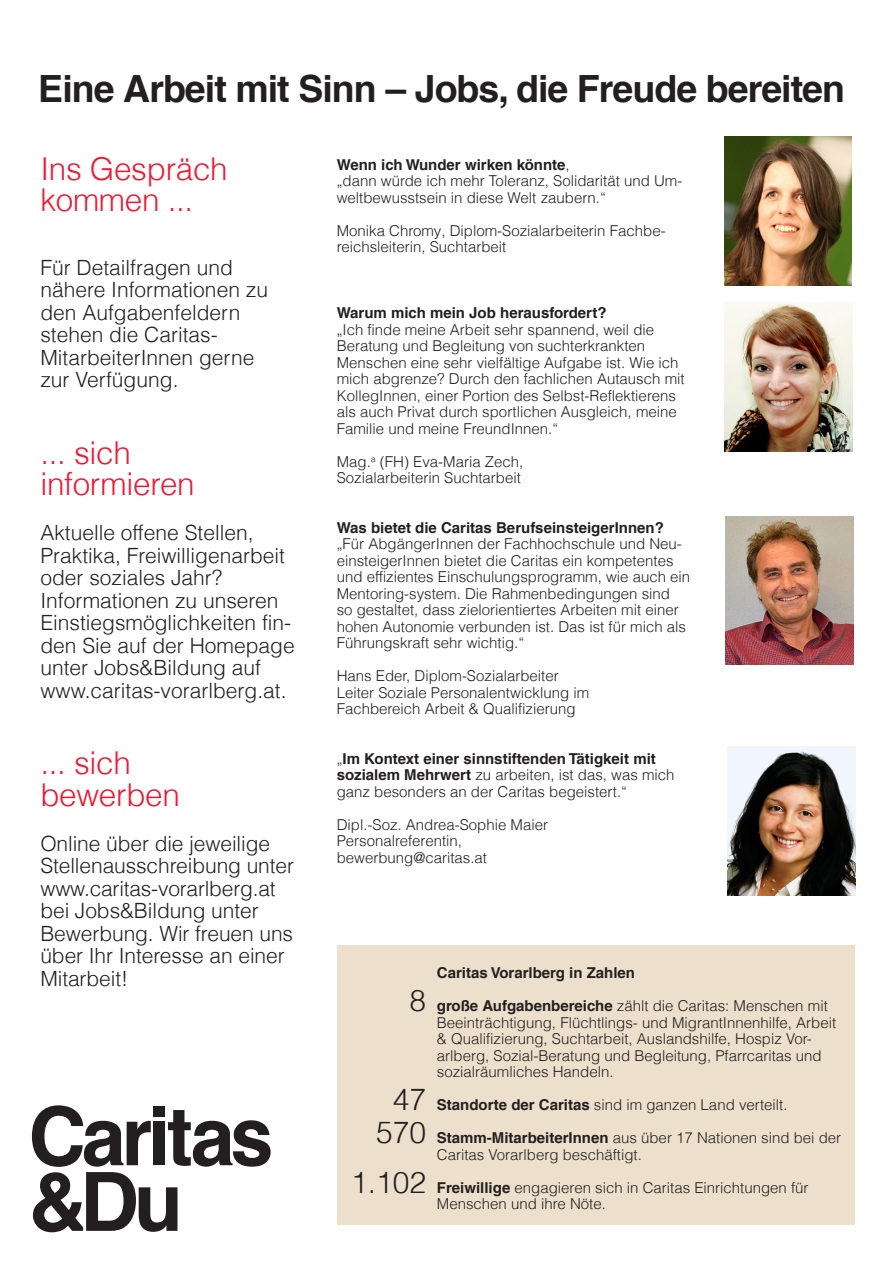
<style>
.page{position:relative;width:893px;height:1263px;background:#fff}
.page>*{position:absolute;margin:0;border:0;box-sizing:border-box;transform-origin:0 0}
.t1{font:700 37.5px "Helveticafor Caritas";letter-spacing:-.025em;color:#231f20}
.t2{font:300 31.5px "Helveticafor Caritas";letter-spacing:-.01em;color:#ed1a33}
.t3{font:300 30px "Helveticafor Caritas";color:#231f20}
.t4{font:300 21px/22.5px "Helveticafor Caritas";color:#231f20}
.t5{font:300 15px/16.5px "Helveticafor Caritas";color:#231f20}
.t6{font:700 15px "Helveticafor Caritas";color:#231f20}
.s1{font-weight:300}
.s2{font-weight:700}
</style>
<div class="page">
<div style="left:338px;top:945px;width:517px;height:280px;background:#ece0cc"></div>
<img style="left:724px;top:136px;width:128px;height:149px">
<img style="left:725px;top:303px;width:127px;height:148px">
<img style="left:728px;top:747px;width:127px;height:148px">
<svg style="left:32px;top:1105px;width:239px;height:127px"></svg>
<img style="left:726px;top:516px;width:127px;height:149px">
<p class="t1" style="left:38px;top:65px;width:808px">Eine Arbeit mit Sinn – Jobs, die Freude bereiten</p>
<p class="t2" style="left:40px;top:149px;width:189px">Ins Gespräch</p>
<p class="t2" style="left:40px;top:181px;width:154px">kommen ...</p>
<p class="t4" style="left:40px;top:256px;width:194px">Für Detailfragen und</p>
<p class="t4" style="left:40px;top:278px;width:229px">nähere Informationen zu den Aufgabenfeldern</p>
<p class="t4" style="left:40px;top:323px;width:179px">stehen die Caritas-</p>
<p class="t4" style="left:40px;top:346px;width:215px">MitarbeiterInnen gerne</p>
<p class="t4" style="left:40px;top:368px;width:140px">zur Verfügung.</p>
<p class="t2" style="left:40px;top:433px;width:92px">... sich</p>
<p class="t2" style="left:40px;top:464px;width:156px">informieren</p>
<p class="t4" style="left:40px;top:521px;width:246px">Aktuelle offene Stellen,<br>Praktika, Freiwilligenarbeit oder soziales Jahr?</p>
<p class="t4" style="left:40px;top:589px;width:256px">Informationen zu unseren<br>Einstiegsmöglichkeiten fin&shy;den Sie auf der Homepage unter Jobs&amp;Bildung auf</p>
<p class="t4" style="left:40px;top:679px;width:248px">www.caritas-vorarlberg.at.</p>
<p class="t2" style="left:40px;top:743px;width:92px">... sich</p>
<p class="t2" style="left:40px;top:775px;width:141px">bewerben</p>
<p class="t4" style="left:40px;top:832px;width:255px">Online über die jeweilige<br>Stellenausschreibung unter</p>
<p class="t4" style="left:40px;top:877px;width:237px">www.caritas-vorarlberg.at bei Jobs&amp;Bildung unter</p>
<p class="t4" style="left:40px;top:922px;width:254px">Bewerbung. Wir freuen uns über Ihr Interesse an einer<br>Mitarbeit!</p>
<p class="t6" style="left:337px;top:155px;width:235px">Wenn ich Wunder wirken könnte<span class="s1">,</span></p>
<p class="t5" style="left:337px;top:172px;width:347px">„dann würde ich mehr Toleranz, Solidarität und Um&shy;weltbewusstsein in diese Welt zaubern.“</p>
<p class="t5" style="left:337px;top:222px;width:330px">Monika Chromy, Diplom-Sozialarbeiterin Fachbe&shy;reichsleiterin, Suchtarbeit</p>
<p class="t6" style="left:337px;top:304px;width:271px">Warum mich mein Job herausfordert?</p>
<p class="t5" style="left:337px;top:321px;width:349px">„Ich finde meine Arbeit sehr spannend, weil die Beratung und Begleitung von suchterkrankten Menschen eine sehr vielfältige Aufgabe ist. Wie ich mich abgrenze? Durch den fachlichen Autausch mit KollegInnen, einer Portion des Selbst-Reflektierens als auch Privat durch sportlichen Ausgleich, meine Familie und meine FreundInnen.“</p>
<p class="t5" style="left:337px;top:453px;width:188px">Mag.<sup>a</sup> (FH) Eva-Maria Zech,</p>
<p class="t5" style="left:337px;top:469px;width:186px">Sozialarbeiterin Suchtarbeit</p>
<p class="t6" style="left:337px;top:518px;width:329px">Was bietet die Caritas BerufseinsteigerInnen?</p>
<p class="t5" style="left:337px;top:535px;width:355px">„Für AbgängerInnen der Fachhochschule und Neu&shy;einsteigerInnen bietet die Caritas ein kompetentes und effizientes Einschulungsprogramm, wie auch ein Mentoring-system. Die Rahmenbedingungen sind<br>so gestaltet, dass zielorientiertes Arbeiten mit einer hohen Autonomie verbunden ist. Das ist für mich als Führungskraft sehr wichtig.“</p>
<p class="t5" style="left:337px;top:667px;width:223px">Hans Eder, Diplom-Sozialarbeiter</p>
<p class="t5" style="left:337px;top:684px;width:254px">Leiter Soziale Personalentwicklung im</p>
<p class="t5" style="left:337px;top:700px;width:240px">Fachbereich Arbeit &amp; Qualifizierung</p>
<p class="t6" style="left:337px;top:749px;width:321px"><span class="s1">„</span>Im Kontext einer sinnstiftenden Tätigkeit mit</p>
<p class="t5" style="left:337px;top:766px;width:339px"><span class="s2">sozialem Mehrwert</span> zu arbeiten, ist das, was mich ganz besonders an der Caritas begeistert.“</p>
<p class="t5" style="left:337px;top:816px;width:213px">Dipl.-Soz. Andrea-Sophie Maier</p>
<p class="t5" style="left:337px;top:832px;width:127px">Personalreferentin,</p>
<p class="t5" style="left:337px;top:849px;width:152px">bewerbung@caritas.at</p>
<p class="t3" style="left:410px;top:981px;width:18px">8</p>
<p class="t3" style="left:393px;top:1080px;width:35px">47</p>
<p class="t3" style="left:376px;top:1113px;width:52px">570</p>
<p class="t3" style="left:351px;top:1163px;width:77px">1.102</p>
<p class="t6" style="left:437px;top:964px;width:200px">Caritas Vorarlberg in Zahlen</p>
<p class="t5" style="left:437px;top:997px;width:401px"><span class="s2">große Aufgabenbereiche</span> zählt die Caritas: Menschen mit Beeinträchtigung, Flüchtlings- und MigrantInnenhilfe, Arbeit &amp; Qualifizierung, Suchtarbeit, Auslandshilfe, Hospiz Vor&shy;arlberg, Sozial-Beratung und Begleitung, Pfarrcaritas und sozialräumliches Handeln.</p>
<p class="t5" style="left:437px;top:1096px;width:352px"><span class="s2">Standorte der Caritas</span> sind im ganzen Land verteilt.</p>
<p class="t5" style="left:437px;top:1129px;width:406px"><span class="s2">Stamm-MitarbeiterInnen</span> aus über 17 Nationen sind bei der<br>Caritas Vorarlberg beschäftigt.</p>
<p class="t5" style="left:437px;top:1179px;width:373px"><span class="s2">Freiwillige</span> engagieren sich in Caritas Einrichtungen für<br>Menschen und ihre Nöte.</p>
</div>
